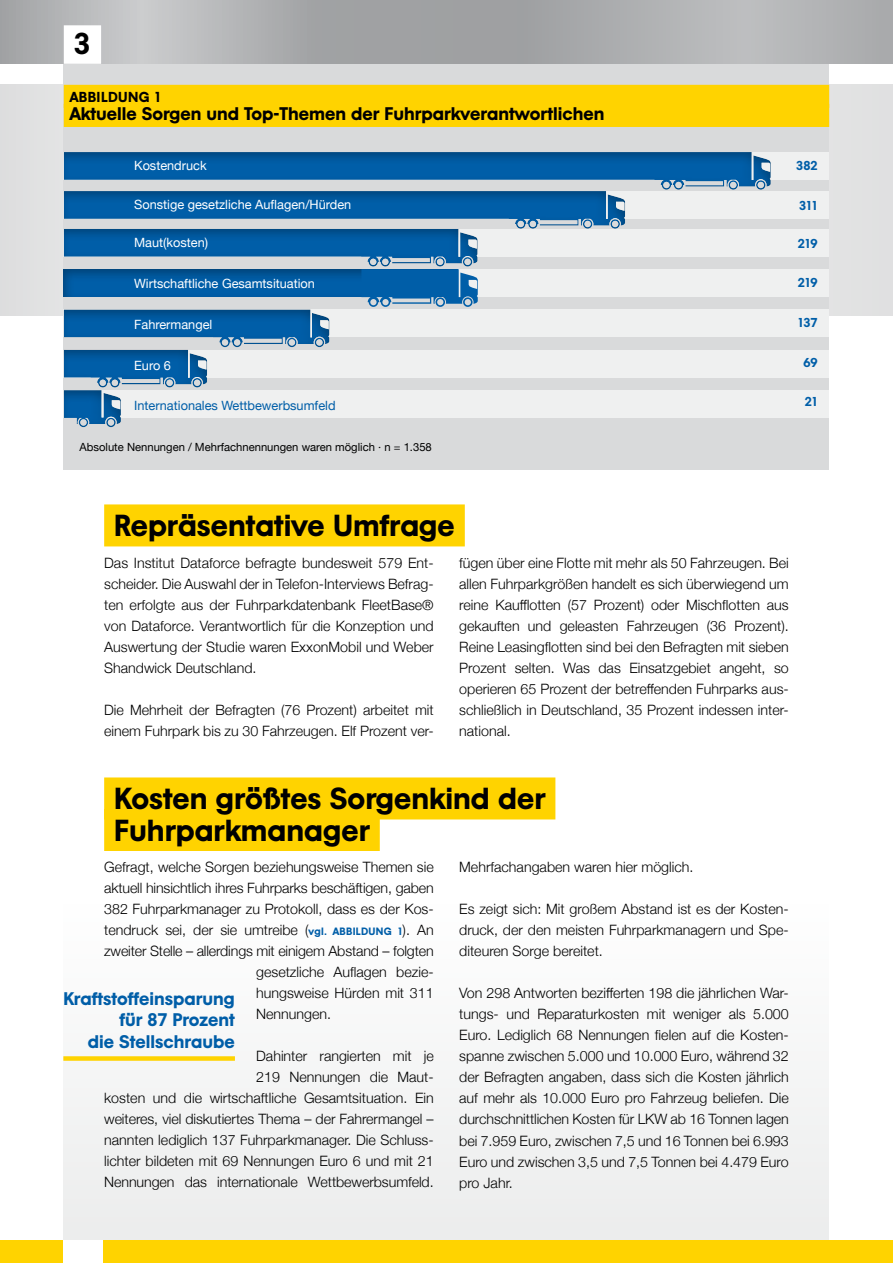
<style>
.page{position:relative;width:893px;height:1263px;background:#fff}
.page>*{position:absolute;margin:0;border:0;box-sizing:border-box;transform-origin:0 0}
.t1{font:30px/31.5px "Mobil";color:#000}
.t2{font:29.7px "Mobil";color:#000}
.t3{font:18px "Mobil";color:#000}
.t4{font:18px/21.6px "Mobil";color:#005ea8;text-align:right}
.t5{font:300 14.25px/21px "Helvetica Neue";color:#000;text-align:justify}
.t6{font:14.25px "Mobil";letter-spacing:.03em;color:#000}
.t7{font:12.75px "Helvetica Neue";color:#fff}
.t8{font:12.75px "Helvetica Neue";color:#005ea8}
.t9{font:12.75px "Mobil";color:#005ea8}
.t10{font:11.25px "Helvetica Neue";color:#000}
.s1{font-family:"Mobil";font-weight:400;font-size:10.5px;color:#005ea8}
</style>
<div class="page">
<div style="left:64px;top:64px;width:765px;height:1176px;background:linear-gradient(to right,#fafafa,#fbfbfb)"></div>
<div style="left:0;top:85px;width:893px;height:231px;background:#e1e1e2"></div>
<svg style="left:0;top:0;width:893px;height:64px;background:#adafb0"></svg>
<div style="left:0;top:1240px;width:893px;height:23px;background:#ffd300"></div>
<div style="left:63px;top:1240px;width:39px;height:23px;background:#fff"></div>
<div style="left:104px;top:504px;width:361px;height:42px;background:#ffd300"></div>
<div style="left:104px;top:777px;width:451px;height:42px;background:#ffd300"></div>
<div style="left:104px;top:809px;width:276px;height:42px;background:#ffd300"></div>
<div style="left:64px;top:64px;width:765px;height:405px;background:#d9dadb"></div>
<div style="left:64px;top:152px;width:765px;height:28px;background:#eff0f0"></div>
<div style="left:64px;top:229px;width:765px;height:28px;background:#eff0f0"></div>
<div style="left:64px;top:269px;width:765px;height:28px;background:#eff0f0"></div>
<div style="left:64px;top:309px;width:765px;height:28px;background:#eff0f0"></div>
<div style="left:64px;top:350px;width:765px;height:28px;background:#eff0f0"></div>
<div style="left:64px;top:390px;width:765px;height:28px;background:#eff0f0"></div>
<div style="left:64px;top:191px;width:765px;height:28px;background:#eff0f0"></div>
<div style="left:64px;top:85px;width:765px;height:23px;background:#ffd300"></div>
<div style="left:64px;top:104px;width:765px;height:23px;background:#ffd300"></div>
<div style="left:52px;top:141px;width:733px;height:49px;background:#d9dadb"></div>
<div style="left:52px;top:298px;width:292px;height:50px;background:#000;opacity:.3"></div>
<div style="left:51px;top:339px;width:171px;height:49px;background:#000;opacity:.3"></div>
<div style="left:52px;top:378px;width:83px;height:50px;background:#000;opacity:.3"></div>
<svg style="left:64px;top:152px;width:707px;height:275px"></svg>
<div style="left:52px;top:180px;width:588px;height:49px;background:#000;opacity:.3"></div>
<div style="left:63px;top:1056px;width:172px;height:5px;background:#ffd300"></div>
<div style="left:64px;top:25px;width:37px;height:39px;background:#fff"></div>
<h2 class="t2" style="left:74px;top:26px;width:18px">3</h2>
<p class="t6" style="left:70px;top:88px;width:93px">ABBILDUNG 1</p>
<p class="t3" style="left:70px;top:103px;width:536px">Aktuelle Sorgen und Top-Themen der Fuhrparkverantwortlichen</p>
<p class="t7" style="left:134px;top:157px;width:74px">Kostendruck</p>
<p class="t7" style="left:134px;top:195px;width:219px">Sonstige gesetzliche Auflagen/Hürden</p>
<p class="t7" style="left:134px;top:233px;width:75px">Maut(kosten)</p>
<p class="t7" style="left:134px;top:274px;width:182px">Wirtschaftliche Gesamtsituation</p>
<p class="t7" style="left:134px;top:315px;width:80px">Fahrermangel</p>
<p class="t7" style="left:134px;top:356px;width:38px">Euro 6</p>
<p class="t8" style="left:134px;top:396px;width:203px">Internationales Wettbewerbsumfeld</p>
<p class="t10" style="left:80px;top:439px;width:354px">Absolute Nennungen / Mehrfachnennungen waren möglich · n = 1.358</p>
<p class="t9" style="left:796px;top:158px;width:23px">382</p>
<p class="t9" style="left:799px;top:198px;width:20px">311</p>
<p class="t9" style="left:798px;top:235px;width:21px">219</p>
<p class="t9" style="left:798px;top:275px;width:21px">219</p>
<p class="t9" style="left:798px;top:315px;width:21px">137</p>
<p class="t9" style="left:803px;top:354px;width:16px">69</p>
<p class="t9" style="left:805px;top:394px;width:14px">21</p>
<h1 class="t1" style="left:114px;top:510px;width:342px">Repräsentative Umfrage</h1>
<p class="t5" style="left:104px;top:551px;width:331px;text-align:left">Das Institut Dataforce befragte bundesweit 579 Ent&shy;scheider. Die Auswahl der in Telefon-Interviews Befrag&shy;ten erfolgte aus der Fuhrparkdatenbank FleetBase® von Dataforce. Verantwortlich für die Konzeption und Auswertung der Studie waren ExxonMobil und Weber Shandwick Deutschland.</p>
<p class="t5" style="left:104px;top:698px;width:331px">Die Mehrheit der Befragten (76 Prozent) arbeitet mit einem Fuhrpark bis zu 30 Fahrzeugen. Elf Prozent ver-</p>
<p class="t5" style="left:459px;top:551px;width:331px">fügen über eine Flotte mit mehr als 50 Fahrzeugen. Bei allen Fuhrparkgrößen handelt es sich überwiegend um reine Kaufflotten (57 Prozent) oder Mischflotten aus gekauften und geleasten Fahrzeugen (36 Prozent).<br>Reine Leasingflotten sind bei den Befragten mit sieben Prozent selten. Was das Einsatzgebiet angeht, so operieren 65 Prozent der betreffenden Fuhrparks aus&shy;schließlich in Deutschland, 35 Prozent indessen inter&shy;national.</p>
<h1 class="t1" style="left:114px;top:783px;width:433px">Kosten größtes Sorgenkind der<br>Fuhrparkmanager</h1>
<p class="t5" style="left:104px;top:856px;width:331px">Gefragt, welche Sorgen beziehungsweise Themen sie</p>
<p class="t5" style="left:104px;top:877px;width:331px">aktuell hinsichtlich ihres Fuhrparks beschäftigen, gaben</p>
<p class="t5" style="left:104px;top:898px;width:331px">382 Fuhrparkmanager zu Protokoll, dass es der Kos-</p>
<p class="t5" style="left:104px;top:919px;width:331px">tendruck sei, der sie umtreibe (<span class="s1">vgl. ABBILDUNG 1</span>). An</p>
<p class="t5" style="left:104px;top:940px;width:331px">zweiter Stelle – allerdings mit einigem Abstand – folgten</p>
<p class="t5" style="left:256px;top:961px;width:179px">gesetzliche Auflagen bezie-</p>
<p class="t5" style="left:256px;top:982px;width:179px">hungsweise Hürden mit 311</p>
<p class="t5" style="left:256px;top:1003px;width:76px">Nennungen.</p>
<p class="t5" style="left:104px;top:1045px;width:331px;text-align:right">Dahinter rangierten mit je<br>219 Nennungen die Maut-<br>kosten und die wirtschaftliche Gesamtsituation. Ein weiteres, viel diskutiertes Thema – der Fahrermangel – nannten lediglich 137 Fuhrparkmanager. Die Schluss&shy;lichter bildeten mit 69 Nennungen Euro 6 und mit 21<br>Nennungen das internationale Wettbewerbsumfeld.--</p>
<p class="t5" style="left:459px;top:856px;width:236px">Mehrfachangaben waren hier möglich.</p>
<p class="t5" style="left:459px;top:898px;width:331px">Es zeigt sich: Mit großem Abstand ist es der Kosten&shy;druck, der den meisten Fuhrparkmanagern und Spe&shy;diteuren Sorge bereitet.</p>
<p class="t5" style="left:459px;top:982px;width:331px">Von 298 Antworten bezifferten 198 die jährlichen War&shy;tungs- und Reparaturkosten mit weniger als 5.000<br>Euro. Lediglich 68 Nennungen fielen auf die Kosten&shy;spanne zwischen 5.000 und 10.000 Euro, während 32 der Befragten angaben, dass sich die Kosten jährlich auf mehr als 10.000 Euro pro Fahrzeug beliefen. Die durchschnittlichen Kosten für LKW ab 16 Tonnen lagen bei 7.959 Euro, zwischen 7,5 und 16 Tonnen bei 6.993<br>Euro und zwischen 3,5 und 7,5 Tonnen bei 4.479 Euro pro Jahr.</p>
<p class="t4" style="left:64px;top:987px;width:173px">Kraftstoffeinsparung für 87 Prozent<br>die Stellschraube</p>
</div>
